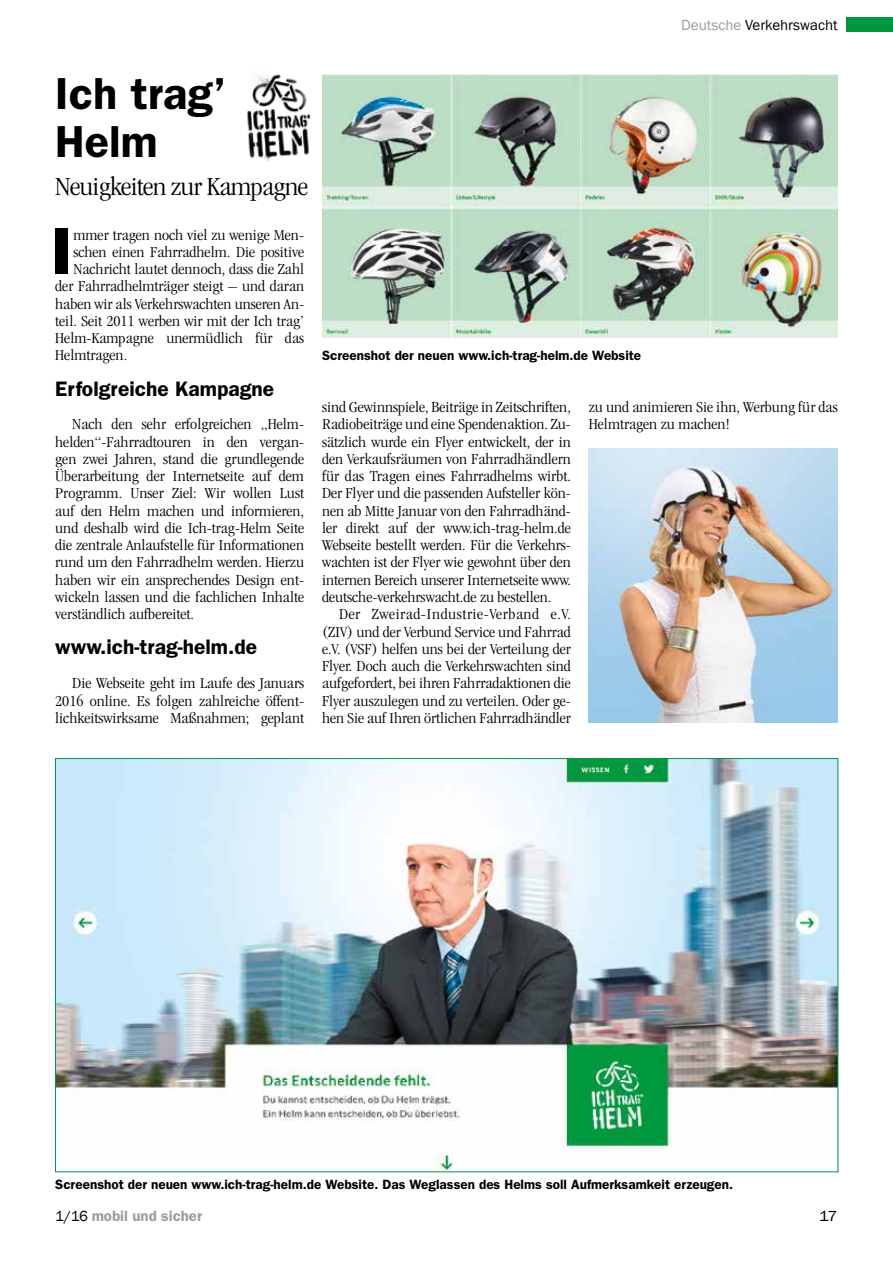
<style>
.page{position:relative;width:893px;height:1263px;background:#fff}
.page>*{position:absolute;margin:0;border:0;box-sizing:border-box;transform-origin:0 0}
.t1{font:600 66px "Franklin Gothic";color:#000;scale:1.15 1}
.t2{font:600 45px/48px "Franklin Gothic";color:#000}
.t3{font:300 condensed 27px "Garamond";letter-spacing:-.025em;color:#000;scale:1.15 1}
.t4{font:600 21px "Franklin Gothic";color:#000}
.t5{font:300 condensed 15.75px/17.2px "Garamond";color:#000;text-align:justify;scale:1.15 1}
.t6{font:15px "Franklin Gothic";color:#000}
.t7{font:600 15px "Franklin Gothic";color:#9c9d9d}
.t8{font:15px "Franklin Gothic";color:#000;scale:1.15 1}
.t9{font:600 13.5px "Franklin Gothic";color:#000}
.s1{color:#9c9d9d}
.s2{font-weight:400;color:#000}
</style>
<div class="page">
<div style="left:846px;top:17px;width:47px;height:15px;background:#00963f"></div>
<img style="left:57px;top:760px;width:779px;height:410px">
<img style="left:589px;top:448px;width:249px;height:275px">
<img style="left:246px;top:74px;width:65px;height:87px">
<img style="left:322px;top:74px;width:516px;height:264px">
<p class="t6" style="left:681px;top:16px;width:158px"><span class="s1">Deutsche</span> Verkehrswacht</p>
<h2 class="t2" style="left:55px;top:68px;width:172px">Ich trag’<br>Helm</h2>
<h3 class="t3" style="left:55px;top:172px;width:221px">Neuigkeiten zur Kampagne</h3>
<h1 class="t1" style="left:50px;top:212px;width:21px">I</h1>
<p class="t5" style="left:73px;top:226px;width:202px">mmer tragen noch viel zu wenige Men-</p>
<p class="t5" style="left:73px;top:243px;width:202px">schen einen Fahrradhelm. Die positive</p>
<p class="t5" style="left:73px;top:260px;width:202px">Nachricht lautet dennoch, dass die Zahl</p>
<p class="t5" style="left:55px;top:278px;width:218px">der Fahrradhelmträger steigt – und daran</p>
<p class="t5" style="left:55px;top:295px;width:218px">haben wir als Verkehrswachten unseren An-</p>
<p class="t5" style="left:55px;top:312px;width:218px">teil. Seit 2011 werben wir mit der Ich trag’</p>
<p class="t5" style="left:55px;top:329px;width:218px">Helm-Kampagne unermüdlich für das</p>
<p class="t5" style="left:55px;top:347px;width:64px">Helmtragen.</p>
<h3 class="t4" style="left:55px;top:376px;width:221px">Erfolgreiche Kampagne</h3>
<p class="t5" style="left:55px;top:416px;width:218px;text-indent:17px">Nach den sehr erfolgreichen „Helm&shy;helden“-Fahrradtouren in den vergan&shy;gen zwei Jahren, stand die grundlegende Überarbeitung der Internetseite auf dem Programm. Unser Ziel: Wir wollen Lust auf den Helm machen und informieren, und deshalb wird die Ich-trag-Helm Seite die zentrale Anlaufstelle für Informationen rund um den Fahrradhelm werden. Hierzu haben wir ein ansprechendes Design ent&shy;wickeln lassen und die fachlichen Inhalte verständlich aufbereitet.</p>
<h3 class="t4" style="left:55px;top:635px;width:203px">www.ich-trag-helm.de</h3>
<p class="t5" style="left:55px;top:675px;width:218px;text-indent:17px">Die Webseite geht im Laufe des Januars 2016 online. Es folgen zahlreiche öffent&shy;lichkeitswirksame Maßnahmen; geplant</p>
<p class="t9" style="left:322px;top:348px;width:321px">Screenshot der neuen www.ich-trag-helm.de Website</p>
<p class="t5" style="left:322px;top:399px;width:218px">sind Gewinnspiele, Beiträge in Zeitschriften, Radiobeiträge und eine Spendenaktion. Zu&shy;sätzlich wurde ein Flyer entwickelt, der in den Verkaufsräumen von Fahrradhändlern für das Tragen eines Fahrradhelms wirbt.<br>Der Flyer und die passenden Aufsteller kön&shy;nen ab Mitte Januar von den Fahrradhänd&shy;ler direkt auf der www.ich-trag-helm.de Webseite bestellt werden. Für die Verkehrs&shy;wachten ist der Flyer wie gewohnt über den internen Bereich unserer Internetseite www. deutsche-verkehrswacht.de zu bestellen.</p>
<p class="t5" style="left:322px;top:606px;width:218px;text-indent:17px">Der Zweirad-Industrie-Verband e.V. (ZIV) und der Verbund Service und Fahrrad e.V. (VSF) helfen uns bei der Verteilung der Flyer. Doch auch die Verkehrswachten sind aufgefordert, bei ihren Fahrradaktionen die Flyer auszulegen und zu verteilen. Oder ge&shy;hen Sie auf Ihren örtlichen Fahrradhändler</p>
<p class="t5" style="left:589px;top:399px;width:218px">zu und animieren Sie ihn, Werbung für das<br>Helmtragen zu machen!</p>
<p class="t9" style="left:55px;top:1176px;width:679px">Screenshot der neuen www.ich-trag-helm.de Website. Das Weglassen des Helms soll Aufmerksamkeit erzeugen.</p>
<p class="t7" style="left:55px;top:1207px;width:148px"><span class="s2">1/16</span> mobil und sicher</p>
<p class="t8" style="left:819px;top:1207px;width:18px">17</p>
</div>
